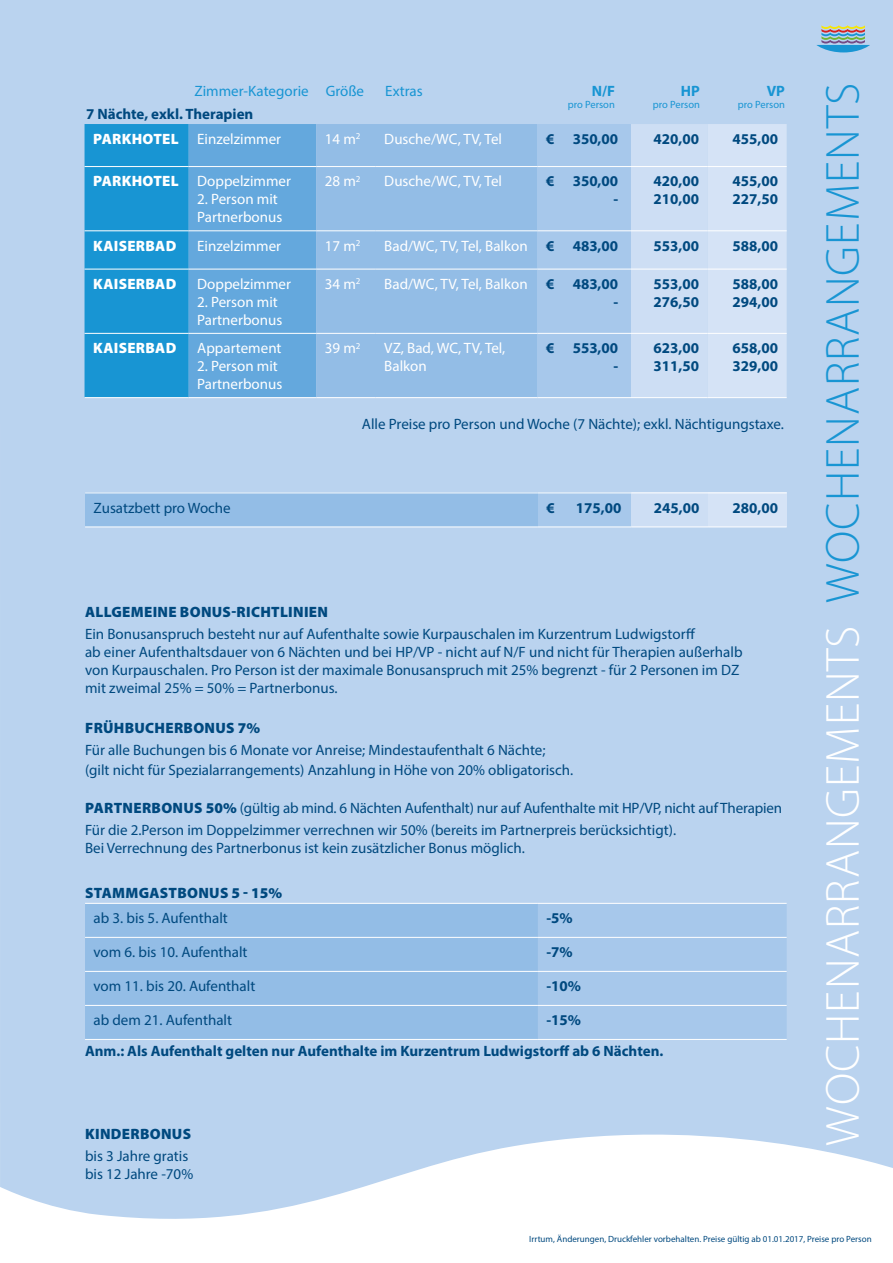
<style>
.page{position:relative;width:893px;height:1263px;background:#fff}
.page>*{position:absolute;margin:0;border:0;box-sizing:border-box;transform-origin:0 0}
.t1{font:300 48px "Myriad Pro";letter-spacing:.02em;color:#1895d3}
.t2{font:300 48px "Myriad Pro";letter-spacing:.02em;color:#fff}
.t3{font:15px/18px "Myriad Pro";color:#00497f}
.t4{font:15px/18px "Myriad Pro";color:#fff}
.t5{font:700 15px/18px "Myriad Pro";color:#00497f}
.t6{font:900 15px "Myriad Pro";letter-spacing:.02em;color:#00497f}
.t7{font:900 15px "Myriad Pro";letter-spacing:.02em;color:#fff}
.t8{font:15px "Myriad Pro";color:#1895d3}
.t9{font:700 15px "Myriad Pro";color:#1895d3}
.t10{font:10.5px "Myriad Pro";color:#1895d3}
.t11{font:9px "Myriad Pro";color:#00497f}
.s1{font-weight:900}
.s2{font-weight:700;color:#00497f}
</style>
<div class="page">
<div style="left:0;top:0;width:893px;height:1219px;background:#bad3ef"></div>
<svg style="left:816px;top:25px;width:54px;height:27px"></svg>
<svg style="left:85px;top:124px;width:231px;height:273px;background:#429fd8"></svg>
<div style="left:316px;top:124px;width:221px;height:273px;background:#93bde6"></div>
<svg style="left:537px;top:124px;width:250px;height:273px;background:#c1d7f1"></svg>
<hr style="left:85px;top:230px;width:104px;height:1px;background:#fff">
<hr style="left:189px;top:230px;width:127px;height:1px;background:#fff">
<hr style="left:316px;top:230px;width:60px;height:1px;background:#fff">
<hr style="left:376px;top:230px;width:161px;height:1px;background:#fff">
<hr style="left:537px;top:230px;width:94px;height:1px;background:#fff">
<hr style="left:631px;top:230px;width:76px;height:1px;background:#fff">
<hr style="left:707px;top:230px;width:80px;height:1px;background:#fff">
<hr style="left:85px;top:269px;width:104px;height:1px;background:#fff">
<hr style="left:189px;top:269px;width:127px;height:1px;background:#fff">
<hr style="left:316px;top:269px;width:60px;height:1px;background:#fff">
<hr style="left:376px;top:269px;width:161px;height:1px;background:#fff">
<hr style="left:537px;top:269px;width:94px;height:1px;background:#fff">
<hr style="left:631px;top:269px;width:76px;height:1px;background:#fff">
<hr style="left:707px;top:269px;width:80px;height:1px;background:#fff">
<hr style="left:85px;top:333px;width:104px;height:1px;background:#fff">
<hr style="left:189px;top:333px;width:127px;height:1px;background:#fff">
<hr style="left:316px;top:333px;width:60px;height:1px;background:#fff">
<hr style="left:376px;top:333px;width:161px;height:1px;background:#fff">
<hr style="left:537px;top:333px;width:94px;height:1px;background:#fff">
<hr style="left:631px;top:333px;width:76px;height:1px;background:#fff">
<hr style="left:707px;top:333px;width:80px;height:1px;background:#fff">
<hr style="left:85px;top:397px;width:104px;height:1px;background:#fff">
<hr style="left:189px;top:397px;width:127px;height:1px;background:#fff">
<hr style="left:316px;top:397px;width:60px;height:1px;background:#fff">
<hr style="left:376px;top:397px;width:161px;height:1px;background:#fff">
<hr style="left:537px;top:397px;width:94px;height:1px;background:#fff">
<hr style="left:631px;top:397px;width:76px;height:1px;background:#fff">
<hr style="left:707px;top:397px;width:80px;height:1px;background:#fff">
<hr style="left:85px;top:166px;width:104px;height:1px;background:#fff">
<hr style="left:189px;top:166px;width:127px;height:1px;background:#fff">
<hr style="left:316px;top:166px;width:60px;height:1px;background:#fff">
<hr style="left:376px;top:166px;width:161px;height:1px;background:#fff">
<hr style="left:537px;top:166px;width:94px;height:1px;background:#fff">
<hr style="left:631px;top:166px;width:76px;height:1px;background:#fff">
<hr style="left:707px;top:166px;width:80px;height:1px;background:#fff">
<div style="left:85px;top:493px;width:453px;height:34px;background:#93bde6"></div>
<div style="left:538px;top:493px;width:93px;height:34px;background:#a7c8eb"></div>
<div style="left:631px;top:493px;width:77px;height:34px;background:#cddef4"></div>
<div style="left:708px;top:493px;width:79px;height:34px;background:#d5e3f6"></div>
<hr style="left:85px;top:492px;width:453px;height:1px;background:#fff">
<hr style="left:538px;top:492px;width:93px;height:1px;background:#fff">
<hr style="left:631px;top:492px;width:77px;height:1px;background:#fff">
<hr style="left:708px;top:492px;width:79px;height:1px;background:#fff">
<hr style="left:85px;top:526px;width:453px;height:1px;background:#fff">
<hr style="left:538px;top:526px;width:93px;height:1px;background:#fff">
<hr style="left:631px;top:526px;width:77px;height:1px;background:#fff">
<hr style="left:708px;top:526px;width:79px;height:1px;background:#fff">
<div style="left:85px;top:904px;width:453px;height:135px;background:#93bde6"></div>
<div style="left:538px;top:904px;width:249px;height:135px;background:#a7c8eb"></div>
<hr style="left:85px;top:903px;width:453px;height:1px;background:#fff">
<hr style="left:538px;top:903px;width:249px;height:1px;background:#fff">
<hr style="left:85px;top:937px;width:453px;height:1px;background:#fff">
<hr style="left:538px;top:937px;width:249px;height:1px;background:#fff">
<hr style="left:85px;top:971px;width:453px;height:1px;background:#fff">
<hr style="left:538px;top:971px;width:249px;height:1px;background:#fff">
<hr style="left:85px;top:1005px;width:453px;height:1px;background:#fff">
<hr style="left:538px;top:1005px;width:249px;height:1px;background:#fff">
<hr style="left:85px;top:1039px;width:453px;height:1px;background:#fff">
<hr style="left:538px;top:1039px;width:249px;height:1px;background:#fff">
<p class="t8" style="left:194px;top:81px;width:171px">Zimmer-Kategorie Größe</p>
<p class="t8" style="left:385px;top:81px;width:39px">Extras</p>
<p class="t9" style="left:592px;top:81px;width:25px">N/F</p>
<p class="t10" style="left:568px;top:98px;width:49px">pro Person</p>
<p class="t5" style="left:86px;top:105px;width:169px">7 Nächte, exkl. Therapien</p>
<p class="t9" style="left:681px;top:81px;width:21px">HP</p>
<p class="t10" style="left:653px;top:98px;width:49px">pro Person</p>
<p class="t9" style="left:767px;top:81px;width:20px">VP</p>
<p class="t10" style="left:738px;top:98px;width:49px">pro Person</p>
<p class="t4" style="left:93px;top:130px;width:189px"><span class="s1">PARKHOTEL</span> Einzelzimmer</p>
<p class="t4" style="left:325px;top:130px;width:37px">14 m<sup>2</sup></p>
<p class="t4" style="left:384px;top:130px;width:119px">Dusche/WC, TV, Tel</p>
<p class="t5" style="left:546px;top:129px;width:74px">€ 350,00</p>
<p class="t5" style="left:653px;top:129px;width:47px">420,00</p>
<p class="t5" style="left:733px;top:129px;width:47px">455,00</p>
<p class="t4" style="left:93px;top:172px;width:199px"><span class="s1">PARKHOTEL</span> Doppelzimmer</p>
<p class="t4" style="left:197px;top:190px;width:87px">2. Person mit<br>Partnerbonus</p>
<p class="t4" style="left:325px;top:172px;width:37px">28 m<sup>2</sup></p>
<p class="t4" style="left:384px;top:172px;width:119px">Dusche/WC, TV, Tel</p>
<p class="t5" style="left:546px;top:172px;width:74px;text-align:right">€ 350,00 -</p>
<p class="t5" style="left:653px;top:172px;width:47px">420,00<br>210,00</p>
<p class="t5" style="left:733px;top:172px;width:47px">455,00<br>227,50</p>
<p class="t7" style="left:93px;top:237px;width:85px">KAISERBAD</p>
<p class="t4" style="left:197px;top:236px;width:85px">Einzelzimmer</p>
<p class="t4" style="left:325px;top:236px;width:37px">17 m<sup>2</sup></p>
<p class="t4" style="left:384px;top:236px;width:235px">Bad/WC, TV, Tel, Balkon <span class="s2">€ 483,00</span></p>
<p class="t5" style="left:653px;top:236px;width:47px">553,00</p>
<p class="t5" style="left:733px;top:236px;width:47px">588,00</p>
<p class="t7" style="left:93px;top:275px;width:85px">KAISERBAD</p>
<p class="t4" style="left:197px;top:275px;width:95px">Doppelzimmer</p>
<p class="t4" style="left:197px;top:293px;width:87px">2. Person mit<br>Partnerbonus</p>
<p class="t4" style="left:325px;top:275px;width:37px">34 m<sup>2</sup></p>
<p class="t4" style="left:384px;top:275px;width:235px;text-align:right">Bad/WC, TV, Tel, Balkon <span class="s2">€ 483,00 -</span></p>
<p class="t5" style="left:653px;top:274px;width:47px">553,00<br>276,50</p>
<p class="t5" style="left:733px;top:274px;width:47px">588,00<br>294,00</p>
<p class="t7" style="left:93px;top:340px;width:85px">KAISERBAD</p>
<p class="t4" style="left:197px;top:339px;width:86px">Appartement</p>
<p class="t4" style="left:197px;top:357px;width:87px">2. Person mit<br>Partnerbonus</p>
<p class="t4" style="left:325px;top:339px;width:37px">39 m<sup>2</sup></p>
<p class="t4" style="left:384px;top:339px;width:123px">VZ, Bad, WC, TV, Tel,<br>Balkon</p>
<p class="t5" style="left:546px;top:339px;width:74px;text-align:right">€ 553,00 -</p>
<p class="t5" style="left:653px;top:339px;width:47px">623,00<br>311,50</p>
<p class="t5" style="left:733px;top:339px;width:47px">658,00<br>329,00</p>
<p class="t3" style="left:362px;top:415px;width:424px">Alle Preise pro Person und Woche (7 Nächte); exkl. Nächtigungstaxe.</p>
<p class="t3" style="left:94px;top:498px;width:139px">Zusatzbett pro Woche</p>
<p class="t5" style="left:546px;top:498px;width:10px">€</p>
<p class="t5" style="left:576px;top:498px;width:47px">175,00</p>
<p class="t5" style="left:654px;top:498px;width:47px">245,00</p>
<p class="t5" style="left:733px;top:498px;width:47px">280,00</p>
<p class="t6" style="left:85px;top:604px;width:244px">ALLGEMEINE BONUS-RICHTLINIEN</p>
<p class="t3" style="left:85px;top:625px;width:659px">Ein Bonusanspruch besteht nur auf Aufenthalte sowie Kurpauschalen im Kurzentrum Ludwigstorff<br>ab einer Aufenthaltsdauer von 6 Nächten und bei HP/VP - nicht auf N/F und nicht für Therapien außerhalb von Kurpauschalen. Pro Person ist der maximale Bonusanspruch mit 25% begrenzt - für 2 Personen im DZ mit zweimal 25% = 50% = Partnerbonus.</p>
<p class="t6" style="left:85px;top:719px;width:176px">FRÜHBUCHERBONUS 7%</p>
<p class="t3" style="left:85px;top:740px;width:490px;line-height:19.8px">Für alle Buchungen bis 6 Monate vor Anreise; Mindestaufenthalt 6 Nächte; (gilt nicht für Spezialarrangements) Anzahlung in Höhe von 20% obligatorisch.</p>
<p class="t3" style="left:85px;top:796px;width:699px;line-height:22.2px"><span class="s1">PARTNERBONUS 50%</span> (gültig ab mind. 6 Nächten Aufenthalt) nur auf Aufenthalte mit HP/VP, nicht auf Therapien<br>Für die 2.Person im Doppelzimmer verrechnen wir 50% (bereits im Partnerpreis berücksichtigt).</p>
<p class="t3" style="left:85px;top:839px;width:441px">Bei Verrechnung des Partnerbonus ist kein zusätzlicher Bonus möglich.</p>
<p class="t6" style="left:85px;top:884px;width:199px">STAMMGASTBONUS 5 - 15%</p>
<p class="t3" style="left:94px;top:909px;width:136px">ab 3. bis 5. Aufenthalt</p>
<p class="t5" style="left:546px;top:908px;width:28px">-5%</p>
<p class="t3" style="left:94px;top:943px;width:156px">vom 6. bis 10. Aufenthalt</p>
<p class="t5" style="left:546px;top:942px;width:28px">-7%</p>
<p class="t3" style="left:94px;top:977px;width:163px">vom 11. bis 20. Aufenthalt</p>
<p class="t5" style="left:546px;top:976px;width:36px">-10%</p>
<p class="t3" style="left:94px;top:1011px;width:140px">ab dem 21. Aufenthalt</p>
<p class="t5" style="left:546px;top:1011px;width:36px">-15%</p>
<p class="t5" style="left:85px;top:1041px;width:580px">Anm.: Als Aufenthalt gelten nur Aufenthalte im Kurzentrum Ludwigstorff ab 6 Nächten.</p>
<p class="t6" style="left:85px;top:1125px;width:107px">KINDERBONUS</p>
<p class="t3" style="left:85px;top:1147px;width:110px">bis 3 Jahre gratis bis 12 Jahre -70%</p>
<h1 class="t1" style="left:817px;top:603px;width:522px;rotate:-90deg">WOCHENARRANGEMENTS</h1>
<h1 class="t2" style="left:817px;top:1145px;width:522px;rotate:-90deg">WOCHENARRANGEMENTS</h1>
<p class="t11" style="left:529px;top:1233px;width:344px">Irrtum, Änderungen, Druckfehler vorbehalten. Preise gültig ab 01.01.2017, Preise pro Person</p>
</div>
